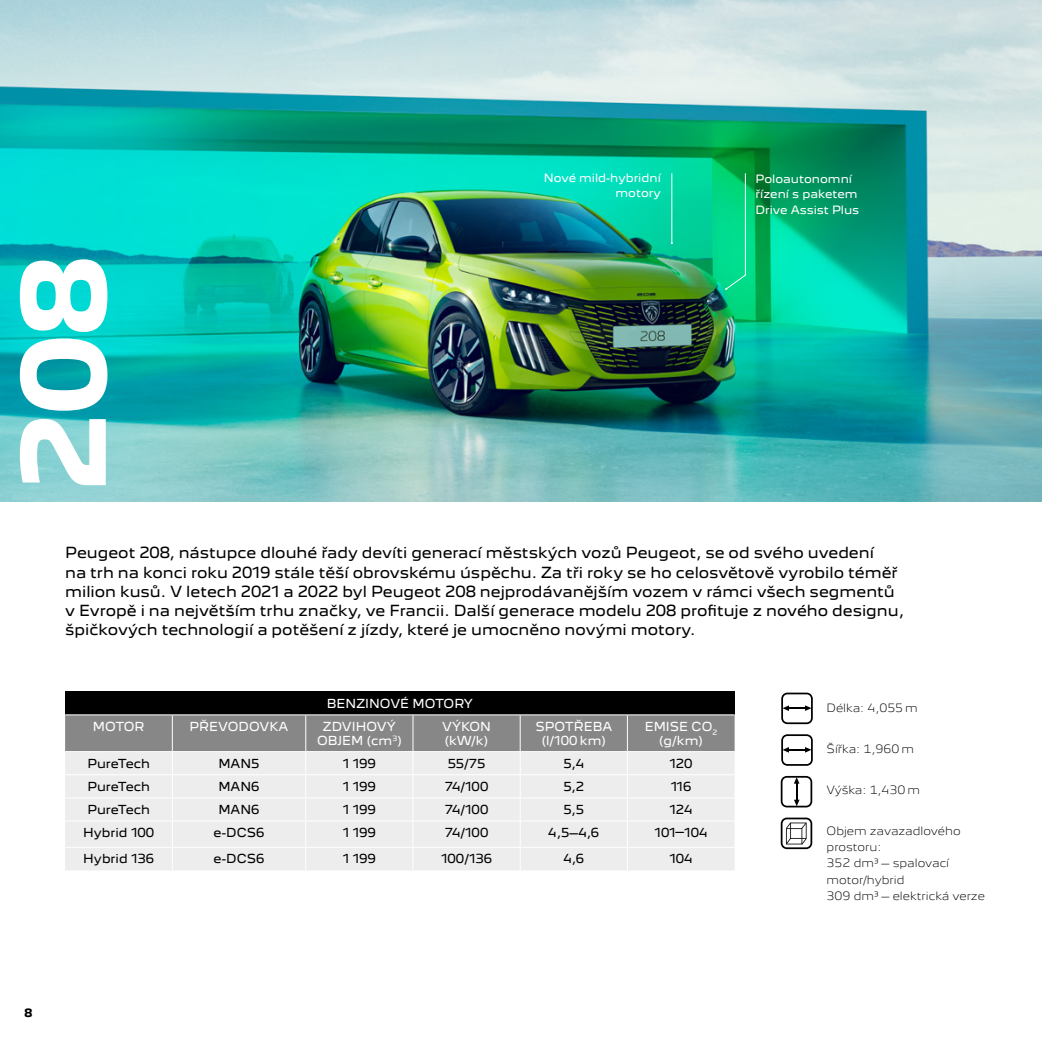
<style>
.page{position:relative;width:1042px;height:1042px;background:#fff}
.page>*{position:absolute;margin:0;border:0;box-sizing:border-box;transform-origin:0 0}
.t1{font:700 105px "Peugeot New";color:#fff}
.t2{font:14px/19.2px "Peugeot New";color:#000}
.t3{font:11.38px "Peugeot New";color:#000}
.t4{font:11.38px/13.7px "Peugeot New";color:#fff;text-align:center}
.t5{font:300 10.5px/16.3px "Peugeot New";color:#000}
.t6{font:10.5px/15.8px "Peugeot New";color:#fff}
.t7{font:700 10.5px "Peugeot New";color:#000}
</style>
<div class="page">
<img style="left:0;top:0;width:1042px;height:501px">
<div style="left:65px;top:692px;width:669px;height:23px;background:#000"></div>
<svg style="left:65px;top:715px;width:669px;height:155px;background:#d6d6d6"></svg>
<hr style="left:65px;top:714px;width:107px;height:1px;background:#fff">
<hr style="left:172px;top:714px;width:134px;height:1px;background:#fff">
<hr style="left:306px;top:714px;width:107px;height:1px;background:#fff">
<hr style="left:413px;top:714px;width:107px;height:1px;background:#fff">
<hr style="left:520px;top:714px;width:107px;height:1px;background:#fff">
<hr style="left:627px;top:714px;width:107px;height:1px;background:#fff">
<hr style="left:65px;top:751px;width:107px;height:1px;background:#fff">
<hr style="left:172px;top:751px;width:134px;height:1px;background:#fff">
<hr style="left:306px;top:751px;width:107px;height:1px;background:#fff">
<hr style="left:413px;top:751px;width:107px;height:1px;background:#fff">
<hr style="left:520px;top:751px;width:107px;height:1px;background:#fff">
<hr style="left:627px;top:751px;width:107px;height:1px;background:#fff">
<hr style="left:172px;top:715px;width:1px;height:36px;background:#fff">
<hr style="left:305px;top:715px;width:1px;height:36px;background:#fff">
<hr style="left:412px;top:715px;width:1px;height:36px;background:#fff">
<hr style="left:520px;top:715px;width:1px;height:36px;background:#fff">
<hr style="left:627px;top:715px;width:1px;height:36px;background:#fff">
<svg style="left:781px;top:776px;width:31px;height:31px"></svg>
<svg style="left:781px;top:734px;width:32px;height:32px"></svg>
<svg style="left:781px;top:692px;width:32px;height:32px"></svg>
<svg style="left:781px;top:817px;width:31px;height:32px"></svg>
<svg style="left:725px;top:173px;width:21px;height:117px;background:#0ddb8b"></svg>
<hr style="left:671px;top:173px;width:1px;height:70px;background:#fff">
<h1 class="t1" style="left:-23px;top:492px;width:237px;rotate:-90deg">208</h1>
<p class="t6" style="left:544px;top:169px;width:119px;text-align:right">Nové mild-hybridní motory</p>
<p class="t6" style="left:755px;top:170px;width:105px">Poloautonomní řízení s paketem<br>Drive Assist Plus</p>
<p class="t2" style="left:65px;top:542px;width:840px">Peugeot 208, nástupce dlouhé řady devíti generací městských vozů Peugeot, se od svého uvedení<br>na trh na konci roku 2019 stále těší obrovskému úspěchu. Za tři roky se ho celosvětově vyrobilo téměř milion kusů. V letech 2021 a 2022 byl Peugeot 208 nejprodávanějším vozem v rámci všech segmentů v Evropě i na největším trhu značky, ve Francii. Další generace modelu 208 profituje z nového designu, špičkových technologií a potěšení z jízdy, které je umocněno novými motory.</p>
<p class="t4" style="left:327px;top:695px;width:148px">BENZINOVÉ MOTORY</p>
<p class="t4" style="left:93px;top:719px;width:53px">MOTOR</p>
<p class="t4" style="left:190px;top:719px;width:100px">PŘEVODOVKA</p>
<p class="t4" style="left:317px;top:719px;width:86px">ZDVIHOVÝ<br>OBJEM (cm<sup>3</sup>)</p>
<p class="t4" style="left:442px;top:719px;width:50px;text-align:left">VÝKON (kW/k)</p>
<p class="t4" style="left:535px;top:719px;width:78px">SPOTŘEBA (l/100 km)</p>
<p class="t4" style="left:645px;top:719px;width:74px">EMISE CO<sub>2 </sub>(g/km)</p>
<p class="t3" style="left:87px;top:754px;width:64px">PureTech</p>
<p class="t3" style="left:218px;top:754px;width:43px">MAN5</p>
<p class="t3" style="left:343px;top:754px;width:35px">1 199</p>
<p class="t3" style="left:448px;top:754px;width:39px">55/75</p>
<p class="t3" style="left:563px;top:754px;width:22px">5,4</p>
<p class="t3" style="left:669px;top:754px;width:25px">120</p>
<p class="t3" style="left:87px;top:777px;width:64px">PureTech</p>
<p class="t3" style="left:218px;top:777px;width:43px">MAN6</p>
<p class="t3" style="left:343px;top:777px;width:35px">1 199</p>
<p class="t3" style="left:445px;top:777px;width:45px">74/100</p>
<p class="t3" style="left:563px;top:777px;width:22px">5,2</p>
<p class="t3" style="left:671px;top:777px;width:22px">116</p>
<p class="t3" style="left:87px;top:800px;width:64px">PureTech</p>
<p class="t3" style="left:218px;top:800px;width:43px">MAN6</p>
<p class="t3" style="left:343px;top:800px;width:35px">1 199</p>
<p class="t3" style="left:445px;top:800px;width:45px">74/100</p>
<p class="t3" style="left:563px;top:800px;width:22px">5,5</p>
<p class="t3" style="left:669px;top:800px;width:25px">124</p>
<p class="t3" style="left:83px;top:823px;width:73px">Hybrid 100</p>
<p class="t3" style="left:214px;top:823px;width:52px">e-DCS6</p>
<p class="t3" style="left:343px;top:823px;width:35px">1 199</p>
<p class="t3" style="left:445px;top:823px;width:45px">74/100</p>
<p class="t3" style="left:548px;top:823px;width:52px">4,5–4,6</p>
<p class="t3" style="left:654px;top:823px;width:55px">101–104</p>
<p class="t3" style="left:83px;top:849px;width:72px">Hybrid 136</p>
<p class="t3" style="left:214px;top:849px;width:52px">e-DCS6</p>
<p class="t3" style="left:343px;top:849px;width:35px">1 199</p>
<p class="t3" style="left:441px;top:849px;width:52px">100/136</p>
<p class="t3" style="left:563px;top:849px;width:22px">4,6</p>
<p class="t3" style="left:669px;top:849px;width:25px">104</p>
<p class="t7" style="left:25px;top:1004px;width:9px">8</p>
<p class="t5" style="left:826px;top:698px;width:93px">Délka: 4,055 m</p>
<p class="t5" style="left:826px;top:739px;width:89px">Šířka: 1,960 m</p>
<p class="t5" style="left:826px;top:780px;width:95px">Výška: 1,430 m</p>
<p class="t5" style="left:826px;top:821px;width:160px">Objem zavazadlového prostoru:<br>352 dm3 – spalovací motor/hybrid<br>309 dm3 – elektrická verze</p>
</div>
